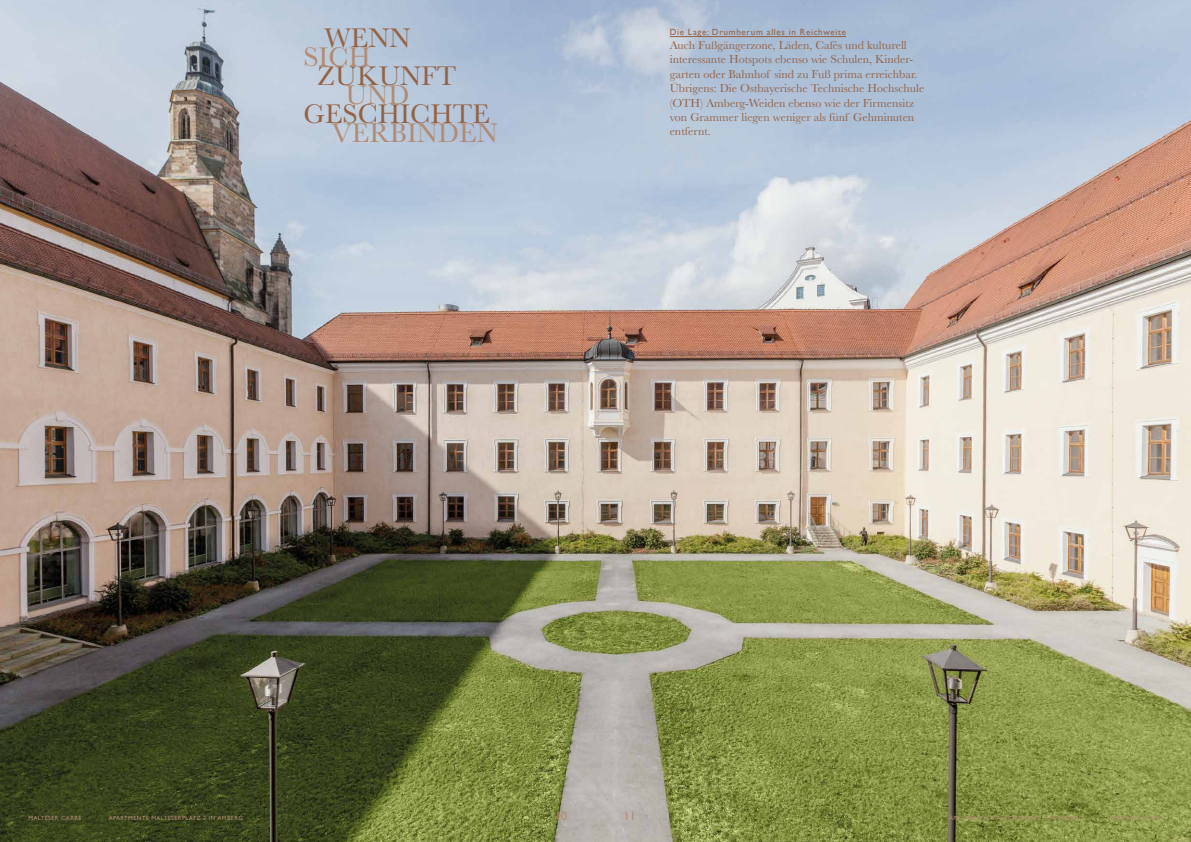
<style>
.page{position:relative;width:1191px;height:842px;background:#fff}
.page>*{position:absolute;margin:0;border:0;box-sizing:border-box;transform-origin:0 0}
.t1{font:28px "Baskerville";color:#956243}
.t2{font:28px "Baskerville";color:#b28b72}
.t3{font:12px/14.4px "Baskerville";color:#956243}
.t4{font:12px "Gill Sans";color:#b28b72}
.t5{font:9px "Gill Sans";letter-spacing:.075em;color:#956243}
.t6{font:6px "Gill Sans";letter-spacing:.075em;color:#b28b72}
</style>
<div class="page">
<img style="left:0;top:0;width:1191px;height:842px">
<hr style="left:669px;top:36px;width:177px;height:1px;background:#956243">
<h1 class="t1" style="left:324px;top:20px;width:88px">WENN</h1>
<h1 class="t2" style="left:303px;top:39px;width:69px">SICH</h1>
<h1 class="t1" style="left:317px;top:58px;width:140px">ZUKUNFT</h1>
<h1 class="t2" style="left:345px;top:77px;width:65px">UND</h1>
<h1 class="t1" style="left:303px;top:96px;width:188px">GESCHICHTE</h1>
<h1 class="t2" style="left:331px;top:115px;width:168px">VERBINDEN</h1>
<p class="t5" style="left:669px;top:26px;width:178px">Die Lage: Drumherum alles in Reichweite</p>
<p class="t3" style="left:669px;top:38px;width:256px">Auch Fußgängerzone, Läden, Cafés und kulturell interessante Hotspots ebenso wie Schulen, Kinder&shy;garten oder Bahnhof sind zu Fuß prima erreichbar.<br>Übrigens: Die Ostbayerische Technische Hochschule (OTH) Amberg-Weiden ebenso wie der Firmensitz von Grammer liegen weniger als fünf Gehminuten entfernt.</p>
<p class="t6" style="left:28px;top:815px;width:55px">MALTESER CARRÉ</p>
<p class="t6" style="left:109px;top:815px;width:136px">APARTMENTS MALTESERPLATZ 2 IN AMBERG</p>
<p class="t4" style="left:555px;top:809px;width:13px">10</p>
<p class="t4" style="left:624px;top:809px;width:13px">11</p>
<p class="t6" style="left:949px;top:815px;width:136px">APARTMENTS MALTESERPLATZ 2 IN AMBERG</p>
<p class="t6" style="left:1110px;top:815px;width:55px">MALTESER CARRÉ</p>
</div>
